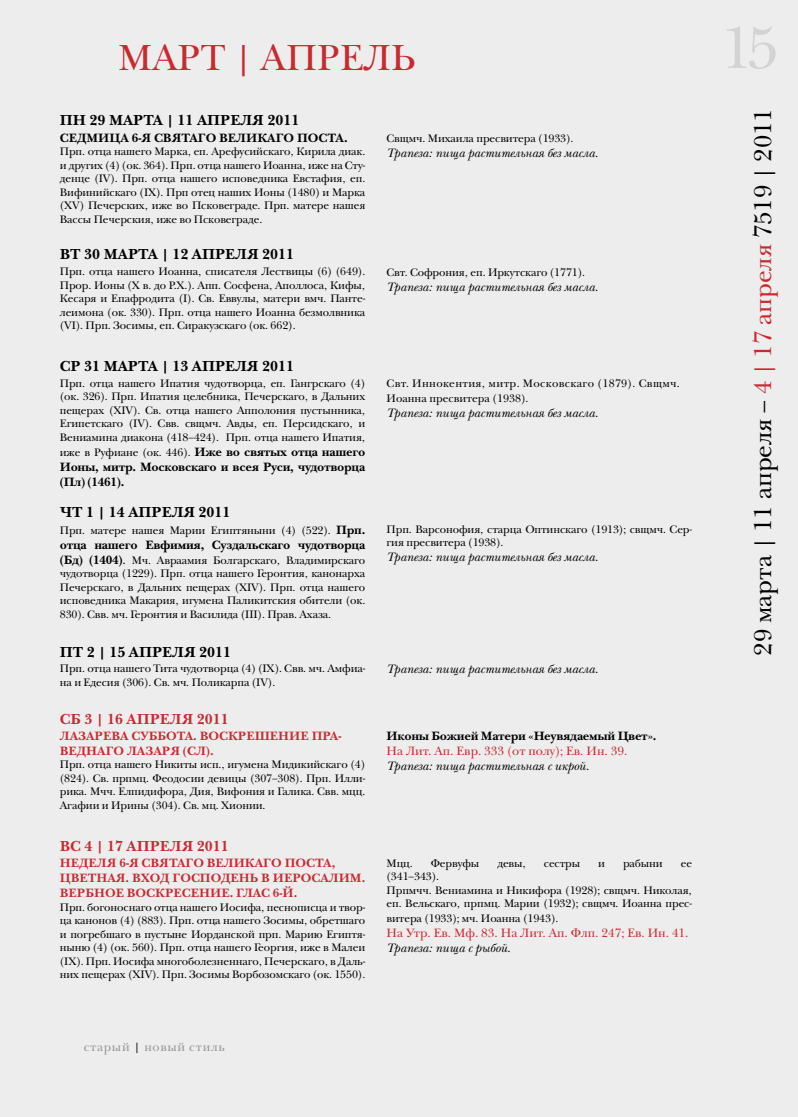
<style>
.page{position:relative;width:798px;height:1117px;background:#fff}
.page>*{position:absolute;margin:0;border:0;box-sizing:border-box;transform-origin:0 0}
.t1{font:60px "New Baskerville C";color:#d1d3d4}
.t2{font:37.5px "New Baskerville C";color:#c72b32}
.t3{font:25px "New Baskerville C";color:#000}
.t4{font:700 15px "New Baskerville C";color:#000}
.t5{font:700 15px "New Baskerville C";color:#c72b32}
.t6{font:italic 12.5px "New Baskerville C";color:#000}
.t7{font:700 12.5px/15px "New Baskerville C";letter-spacing:-.025em;color:#000;text-align:justify}
.t8{font:700 12.5px/15px "New Baskerville C";color:#c72b32}
.t9{font:12.5px "New Baskerville C";color:#c72b32}
.t10{font:12.5px "New Baskerville C";letter-spacing:.055em;color:#939598}
.t11{font:11.25px/13.5px "New Baskerville C";letter-spacing:-.01em;color:#000;text-align:justify}
.t12{font:11.25px/15px "New Baskerville C";letter-spacing:.03em;color:#000}
.s1{font-weight:400;font-size:11.25px}
.s2{font-weight:700;font-size:12.5px}
.s3{font-size:12.5px}
.s4{color:#000}
.s5{color:#c72b32}
</style>
<div class="page">
<div style="left:0;top:0;width:797px;height:1116px;background:#ededee"></div>
<h2 class="t2" style="left:118px;top:35px;width:299px">МАРТ | АПРЕЛЬ</h2>
<h3 class="t4" style="left:60px;top:111px;width:241px">ПН 29 марта | 11 апреля 2011</h3>
<p class="t7" style="left:60px;top:130px;width:11px">СЕДМИЦА</p>
<p class="t7" style="left:132px;top:130px;width:33px">6-Я СВЯТАГО</p>
<p class="t7" style="left:219px;top:130px;width:11px">ВЕЛИКАГО</p>
<p class="t7" style="left:297px;top:130px;width:11px">ПОСТА</p>
<p class="t7" style="left:344px;top:130px;width:5px">.</p>
<p class="t11" style="left:60px;top:145px;width:307px">Прп. отца нашего Марка, еп. Арефусийскаго, Кирила диак. и других (4) (ок. 364). Прп. отца нашего Иоанна, иже на Сту&shy;денце (IV). Прп. отца нашего исповедника Евстафия, еп.<br>Вифинийскаго (IX). Прп отец наших Ионы (1480) и Марка (XV) Печерских, иже во Псковеграде. Прп. матере нашея Вассы Печерския, иже во Псковеграде.</p>
<p class="t11" style="left:386px;top:131px;width:188px">Свщмч. Михаила пресвитера (1933).</p>
<p class="t6" style="left:386px;top:145px;width:213px">Трапеза: пища растительная без масла.</p>
<h3 class="t4" style="left:60px;top:246px;width:236px">ВТ 30 марта | 12 апреля 2011</h3>
<p class="t11" style="left:60px;top:265px;width:307px">Прп. отца нашего Иоанна, списателя Лествицы (6) (649).<br>Прор. Ионы (Х в. до Р.Х.). Апп. Сосфена, Аполлоса, Кифы, Кесаря и Епафродита (I). Св. Еввулы, матери вмч. Панте&shy;леимона (ок. 330). Прп. отца нашего Иоанна безмолвника (VI). Прп. Зосимы, еп. Сиракузскаго (ок. 662).</p>
<p class="t11" style="left:386px;top:266px;width:200px">Свт. Софрония, еп. Иркутскаго (1771).</p>
<p class="t6" style="left:386px;top:279px;width:213px">Трапеза: пища растительная без масла.</p>
<h3 class="t4" style="left:60px;top:357px;width:236px">СР 31 марта | 13 апреля 2011</h3>
<p class="t11" style="left:60px;top:376px;width:307px">Прп. отца нашего Ипатия чудотворца, еп. Гангрскаго (4) (ок. 326). Прп. Ипатия целебника, Печерскаго, в Дальних пещерах (XIV). Св. отца нашего Апполония пустынника, Египетскаго (IV). Свв. свщмч. Авды, еп. Персидскаго, и Вениамина диакона (418–424). Прп. отца нашего Ипатия,</p>
<p class="t7" style="left:60px;top:444px;width:307px"><span class="s1">иже в Руфиане (ок. 446).</span> Иже во святых отца нашего Ионы, митр. Московскаго и всея Руси, чудотворца (Пл) (1461).</p>
<h3 class="t4" style="left:60px;top:503px;width:172px">ЧТ 1 | 14 апреля 2011</h3>
<p class="t11" style="left:60px;top:523px;width:307px">Прп. матере нашея Марии Египтяныни (4) (522). <span class="s2">Прп.</span></p>
<p class="t7" style="left:60px;top:537px;width:307px">отца нашего Евфимия, Суздальскаго чудотворца</p>
<p class="t11" style="left:60px;top:553px;width:307px"><span class="s2">(Бд) (1404)</span><span class="s3">.</span> Мч. Авраамия Болгарскаго, Владимирскаго чудотворца (1229). Прп. отца нашего Геронтия, канонарха Печерскаго, в Дальних пещерах (XIV). Прп. отца нашего исповедника Макария, игумена Паликитския обители (ок.<br>830). Свв. мч. Геронтия и Василида (III). Прав. Ахаза.</p>
<p class="t12" style="left:386px;top:375px;width:295px">Свт. Иннокентия, митр. Московскаго (1879). Свщмч.<br>Иоанна пресвитера (1938).</p>
<p class="t6" style="left:386px;top:405px;width:213px">Трапеза: пища растительная без масла.</p>
<p class="t11" style="left:386px;top:522px;width:307px">Прп. Варсонофия, старца Оптинскаго (1913); свщмч. Сер&shy;гия пресвитера (1938).</p>
<p class="t6" style="left:386px;top:550px;width:213px">Трапеза: пища растительная без масла.</p>
<h3 class="t4" style="left:60px;top:643px;width:173px">ПТ 2 | 15 апреля 2011</h3>
<p class="t11" style="left:60px;top:662px;width:307px">Прп. отца нашего Тита чудотворца (4) (IX). Свв. мч. Амфиа&shy;на и Едесия (306). Св. мч. Поликарпа (IV).</p>
<p class="t6" style="left:386px;top:661px;width:213px">Трапеза: пища растительная без масла.</p>
<h3 class="t5" style="left:60px;top:710px;width:170px">СБ 3 | 16 апреля 2011</h3>
<p class="t8" style="left:60px;top:728px;width:283px">лазарева суббота. воскрешение пра&shy;веднаго лазаря (сл).</p>
<p class="t11" style="left:60px;top:757px;width:307px">Прп. отца нашего Никиты исп., игумена Мидикийскаго (4) (824). Св. прпмц. Феодосии девицы (307–308). Прп. Илли&shy;рика. Мчч. Елпидифора, Дия, Вифония и Галика. Свв. мцц.<br>Агафии и Ирины (304). Св. мц. Хионии.</p>
<p class="t7" style="left:386px;top:728px;width:271px">Иконы Божией Матери «Неувядаемый Цвет».</p>
<p class="t9" style="left:386px;top:743px;width:242px">На Лит. Ап. Евр. 333 (от полу); Ев. Ин. 39.</p>
<p class="t6" style="left:386px;top:758px;width:204px">Трапеза: пища растительная с икрой.</p>
<h3 class="t5" style="left:60px;top:837px;width:170px">ВС 4 | 17 апреля 2011</h3>
<p class="t8" style="left:60px;top:855px;width:11px">НЕДЕЛЯ</p>
<p class="t8" style="left:119px;top:855px;width:33px">6-Я СВЯТАГО</p>
<p class="t8" style="left:207px;top:855px;width:11px">ВЕЛИКАГО</p>
<p class="t8" style="left:284px;top:855px;width:11px">ПОСТА</p>
<p class="t8" style="left:60px;top:855px;width:307px;text-indent:272px">, цветная. вход господень в иеросалим. вербное воскресение. Глас 6-й.</p>
<p class="t11" style="left:60px;top:900px;width:307px">Прп. богоноснаго отца нашего Иосифа, песнописца и твор&shy;ца канонов (4) (883). Прп. отца нашего Зосимы, обретшаго и погребшаго в пустыне Иорданской прп. Марию Египтя&shy;ныню (4) (ок. 560). Прп. отца нашего Георгия, иже в Малеи (IX). Прп. Иосифа многоболезненнаго, Печерскаго, в Даль&shy;них пещерах (XIV). Прп. Зосимы Ворбозомскаго (ок. 1550).</p>
<p class="t11" style="left:386px;top:856px;width:28px">Мцц.</p>
<p class="t11" style="left:430px;top:856px;width:50px">Фервуфы</p>
<p class="t11" style="left:497px;top:856px;width:30px">девы,</p>
<p class="t11" style="left:543px;top:856px;width:38px">сестры</p>
<p class="t11" style="left:598px;top:856px;width:8px">и</p>
<p class="t11" style="left:622px;top:856px;width:41px">рабыни</p>
<p class="t11" style="left:680px;top:856px;width:13px">ее</p>
<p class="t11" style="left:386px;top:869px;width:307px;text-align:left">(341–343).<br>Прпмчч. Вениамина и Никифора (1928); свщмч. Николая, еп. Вельскаго, прпмц. Марии (1932); свщмч. Иоанна прес-</p>
<p class="t11" style="left:386px;top:911px;width:173px">витера (1933); мч. Иоанна (1943).</p>
<p class="t9" style="left:386px;top:925px;width:303px">На Утр. Ев. Мф. 83. На Лит. Ап. Флп. 247; Ев. Ин. 41.</p>
<p class="t6" style="left:386px;top:940px;width:126px">Трапеза: пища с рыбой.</p>
<p class="t10" style="left:84px;top:1038px;width:142px">старый <span class="s4">|</span> новый стиль</p>
<h1 class="t1" style="left:720px;top:12px;width:59px">15</h1>
<h3 class="t3" style="left:747px;top:655px;width:548px;rotate:-90deg">29 марта | 11 апреля – <span class="s5">4 | 17 апреля</span> 7519 | 2011</h3>
</div>
